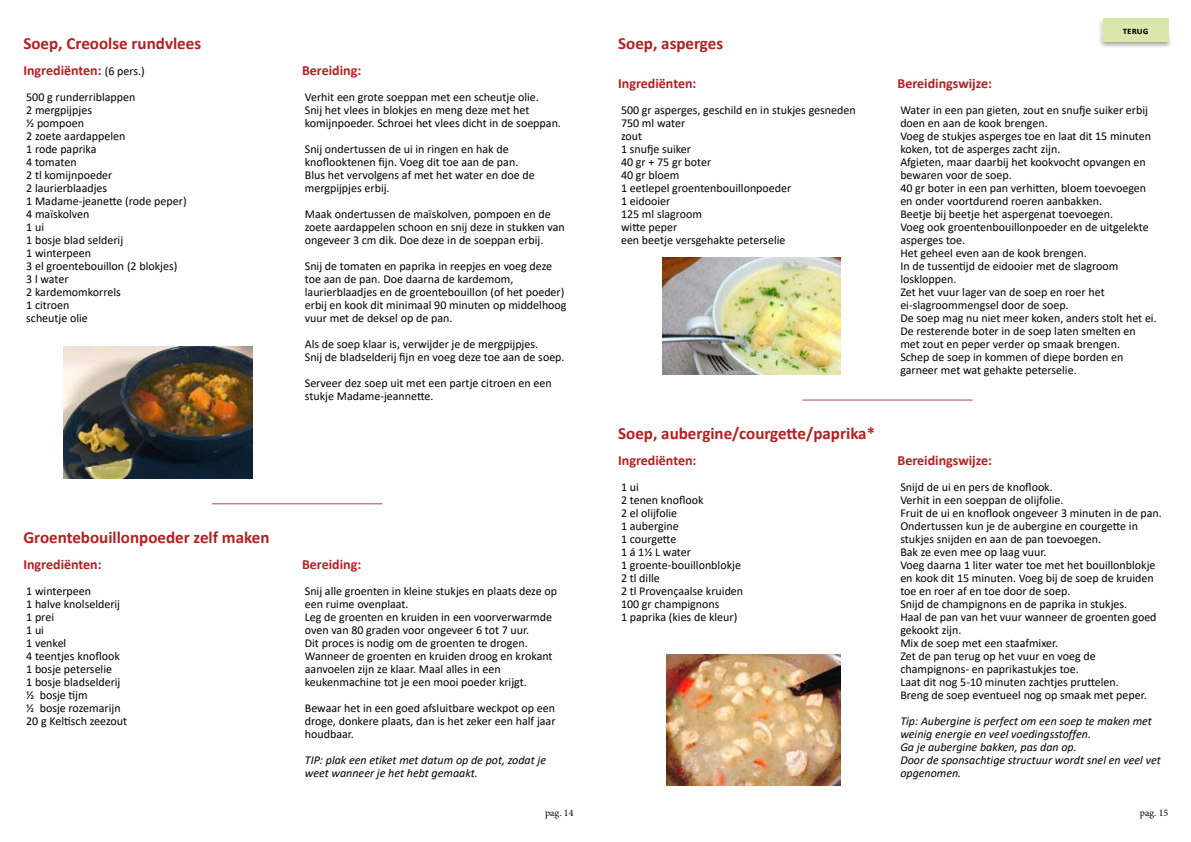
<style>
.page{position:relative;width:1191px;height:842px;background:#fff}
.page>*{position:absolute;margin:0;border:0;box-sizing:border-box;transform-origin:0 0}
.t1{font:700 17px "Calibri";color:#b51f1f}
.t2{font:700 14px "Calibri";color:#b51f1f}
.t3{font:12px/13px "Calibri";color:#000}
.t4{font:italic 12px/13px "Calibri";color:#000}
.t5{font:10px "Minion Pro";color:#000}
.t6{font:700 10px "Calibri";color:#000}
.s1{font-weight:400;font-size:12px;color:#000}
</style>
<div class="page">
<div style="left:1097px;top:18px;width:75px;height:29px;background:#000;opacity:.75"></div>
<div style="left:1103px;top:18px;width:65px;height:24px;background:#dbe7ad"></div>
<hr style="left:212px;top:504px;width:170px;height:1px;background:#b4445a">
<img style="left:64px;top:346px;width:188px;height:132px">
<img style="left:662px;top:257px;width:178px;height:117px">
<hr style="left:802px;top:400px;width:170px;height:1px;background:#b4445a">
<img style="left:666px;top:655px;width:174px;height:130px">
<h1 class="t1" style="left:23px;top:31px;width:179px">Soep, Creoolse rundvlees</h1>
<p class="t2" style="left:23px;top:60px;width:123px">Ingrediënten: <span class="s1">(6 pers.)</span></p>
<p class="t3" style="left:26px;top:90px;width:162px">500 g runderriblappen<br>2 mergpijpjes<br>½ pompoen<br>2 zoete aardappelen<br>1 rode paprika<br>4 tomaten<br>2 tl komijnpoeder<br>2 laurierblaadjes<br>1 Madame-jeanette (rode peper)<br>4 maïskolven<br>1 ui<br>1 bosje blad selderij<br>1 winterpeen<br>3 el groentebouillon (2 blokjes)<br>3 l water<br>2 kardemomkorrels<br>1 citroen<br>scheutje olie</p>
<h1 class="t1" style="left:23px;top:525px;width:248px">Groentebouillonpoeder zelf maken</h1>
<p class="t2" style="left:23px;top:554px;width:80px">Ingrediënten:</p>
<p class="t3" style="left:26px;top:584px;width:102px">1 winterpeen<br>1 halve knolselderij<br>1 prei<br>1 ui<br>1 venkel<br>4 teentjes knoflook<br>1 bosje peterselie<br>1 bosje bladselderij ½ bosje tijm<br>½ bosje rozemarijn<br>20 g Keltisch zeezout</p>
<p class="t2" style="left:302px;top:60px;width:61px">Bereiding:</p>
<p class="t3" style="left:305px;top:90px;width:258px">Verhit een grote soeppan met een scheutje olie.<br>Snij het vlees in blokjes en meng deze met het komijnpoeder. Schroei het vlees dicht in de soeppan.</p>
<p class="t3" style="left:305px;top:142px;width:231px">Snij ondertussen de ui in ringen en hak de knoflooktenen fijn. Voeg dit toe aan de pan.<br>Blus het vervolgens af met het water en doe de mergpijpjes erbij.</p>
<p class="t3" style="left:305px;top:207px;width:262px">Maak ondertussen de maïskolven, pompoen en de zoete aardappelen schoon en snij deze in stukken van ongeveer 3 cm dik. Doe deze in de soeppan erbij.</p>
<p class="t3" style="left:305px;top:259px;width:263px">Snij de tomaten en paprika in reepjes en voeg deze toe aan de pan. Doe daarna de kardemom, laurierblaadjes en de groentebouillon (of het poeder) erbij en kook dit minimaal 90 minuten op middelhoog vuur met de deksel op de pan.</p>
<p class="t3" style="left:305px;top:337px;width:261px">Als de soep klaar is, verwijder je de mergpijpjes.<br>Snij de bladselderij fijn en voeg deze toe aan de soep.</p>
<p class="t3" style="left:305px;top:376px;width:248px">Serveer dez soep uit met een partje citroen en een stukje Madame-jeannette.</p>
<p class="t2" style="left:302px;top:554px;width:61px">Bereiding:</p>
<p class="t3" style="left:305px;top:584px;width:254px">Snij alle groenten in kleine stukjes en plaats deze op een ruime ovenplaat.<br>Leg de groenten en kruiden in een voorverwarmde oven van 80 graden voor ongeveer 6 tot 7 uur.<br>Dit proces is nodig om de groenten te drogen.<br>Wanneer de groenten en kruiden droog en krokant aanvoelen zijn ze klaar. Maal alles in een keukenmachine tot je een mooi poeder krijgt.</p>
<p class="t3" style="left:305px;top:701px;width:252px;text-align:justify">Bewaar het in een goed afsluitbare weckpot op een droge, donkere plaats, dan is het zeker een half jaar houdbaar.</p>
<p class="t4" style="left:305px;top:753px;width:243px">TIP: plak een etiket met datum op de pot, zodat je weet wanneer je het hebt gemaakt.</p>
<h1 class="t1" style="left:618px;top:31px;width:106px">Soep, asperges</h1>
<p class="t2" style="left:618px;top:73px;width:80px">Ingrediënten:</p>
<p class="t3" style="left:621px;top:103px;width:236px">500 gr asperges, geschild en in stukjes gesneden<br>750 ml water<br>zout<br>1 snufje suiker<br>40 gr + 75 gr boter<br>40 gr bloem<br>1 eetlepel groentenbouillonpoeder<br>1 eidooier<br>125 ml slagroom<br>witte peper<br>een beetje versgehakte peterselie</p>
<h1 class="t1" style="left:618px;top:421px;width:258px">Soep, aubergine/courgette/paprika*</h1>
<p class="t2" style="left:618px;top:450px;width:80px">Ingrediënten:</p>
<p class="t3" style="left:621px;top:480px;width:124px">1 ui<br>2 tenen knoflook<br>2 el olijfolie<br>1 aubergine<br>1 courgette<br>1 á 1½ L water<br>1 groente-bouillonblokje<br>2 tl dille<br>2 tl Provençaalse kruiden<br>100 gr champignons<br>1 paprika (kies de kleur)</p>
<p class="t6" style="left:1122px;top:23px;width:27px">TERUG</p>
<p class="t2" style="left:897px;top:73px;width:96px">Bereidingswijze:</p>
<p class="t3" style="left:900px;top:103px;width:258px">Water in een pan gieten, zout en snufje suiker erbij doen en aan de kook brengen.<br>Voeg de stukjes asperges toe en laat dit 15 minuten koken, tot de asperges zacht zijn.<br>Afgieten, maar daarbij het kookvocht opvangen en bewaren voor de soep.<br>40 gr boter in een pan verhitten, bloem toevoegen en onder voortdurend roeren aanbakken.<br>Beetje bij beetje het aspergenat toevoegen.<br>Voeg ook groentenbouillonpoeder en de uitgelekte asperges toe.<br>Het geheel even aan de kook brengen.<br>In de tussentijd de eidooier met de slagroom loskloppen.<br>Zet het vuur lager van de soep en roer het ei-slagroommengsel door de soep.<br>De soep mag nu niet meer koken, anders stolt het ei.<br>De resterende boter in de soep laten smelten en met zout en peper verder op smaak brengen.<br>Schep de soep in kommen of diepe borden en garneer met wat gehakte peterselie.</p>
<p class="t2" style="left:897px;top:450px;width:96px">Bereidingswijze:</p>
<p class="t3" style="left:900px;top:480px;width:263px">Snijd de ui en pers de knoflook.<br>Verhit in een soeppan de olijfolie.<br>Fruit de ui en knoflook ongeveer 3 minuten in de pan.<br>Ondertussen kun je de aubergine en courgette in stukjes snijden en aan de pan toevoegen.<br>Bak ze even mee op laag vuur.<br>Voeg daarna 1 liter water toe met het bouillonblokje en kook dit 15 minuten. Voeg bij de soep de kruiden toe en roer af en toe door de soep.<br>Snijd de champignons en de paprika in stukjes.<br>Haal de pan van het vuur wanneer de groenten goed gekookt zijn.<br>Mix de soep met een staafmixer.<br>Zet de pan terug op het vuur en voeg de champignons- en paprikastukjes toe.<br>Laat dit nog 5-10 minuten zachtjes pruttelen.<br>Breng de soep eventueel nog op smaak met peper.</p>
<p class="t4" style="left:900px;top:714px;width:262px">Tip: Aubergine is perfect om een soep te maken met weinig energie en veel voedingsstoffen.<br>Ga je aubergine bakken, pas dan op.<br>Door de sponsachtige structuur wordt snel en veel vet opgenomen.</p>
<p class="t5" style="left:545px;top:806px;width:30px">pag. 14</p>
<p class="t5" style="left:1139px;top:806px;width:30px">pag. 15</p>
</div>
